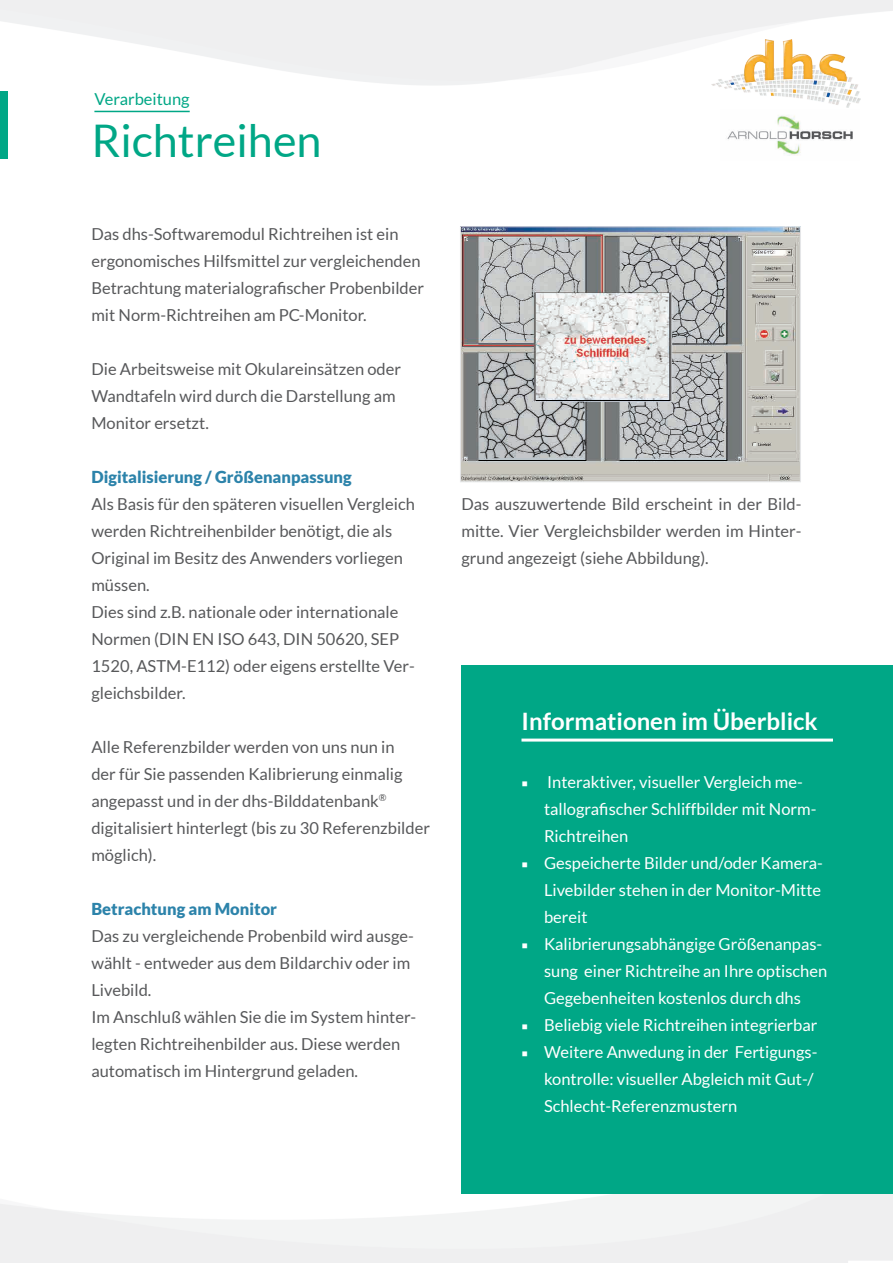
<style>
.page{position:relative;width:893px;height:1263px;background:#fff}
.page>*{position:absolute;margin:0;border:0;box-sizing:border-box;transform-origin:0 0}
.t1{font:45px "Lato";color:#00a786}
.t2{font:700 24px "Lato";color:#fff}
.t3{font:16.5px/27px "Lato";color:#57585a}
.t4{font:16.5px/27px "Lato";color:#fff}
.t5{font:900 16.5px "Lato";color:#2c83aa}
.t6{font:16.5px "Lato";color:#00a786}
.s1{font-family:"Minion Pro"}
</style>
<div class="page">
<img style="left:711px;top:39px;width:150px;height:69px">
<img style="left:725px;top:114px;width:128px;height:42px">
<hr style="left:94px;top:111px;width:96px;height:1px;background:#00a786">
<div style="left:0;top:91px;width:8px;height:68px;background:#00a786"></div>
<div style="left:461px;top:665px;width:432px;height:529px;background:#00a786"></div>
<hr style="left:521px;top:738px;width:312px;height:3px;background:#fff">
<img style="left:462px;top:228px;width:337px;height:252px">
<div style="left:460px;top:226px;width:341px;height:256px;border:1px solid #e6e7e9"></div>
<p class="t6" style="left:94px;top:90px;width:97px">Verarbeitung</p>
<h1 class="t1" style="left:91px;top:116px;width:232px">Richtreihen</h1>
<p class="t3" style="left:91px;top:220px;width:334px">Das dhs-Softwaremodul Richtreihen ist ein ergonomisches Hilfsmittel zur vergleichenden Betrachtung materialografischer Probenbilder mit Norm-Richtreihen am PC-Monitor.</p>
<p class="t3" style="left:91px;top:355px;width:311px">Die Arbeitsweise mit Okulareinsätzen oder<br>Wandtafeln wird durch die Darstellung am<br>Monitor ersetzt.</p>
<p class="t5" style="left:91px;top:467px;width:262px">Digitalisierung / Größenanpassung</p>
<p class="t3" style="left:91px;top:490px;width:325px">Als Basis für den späteren visuellen Vergleich werden Richtreihenbilder benötigt, die als Original im Besitz des Anwenders vorliegen müssen.<br>Dies sind z.B. nationale oder internationale Normen (DIN EN ISO 643, DIN 50620, SEP 1520, ASTM-E112) oder eigens erstellte Ver&shy;gleichsbilder.</p>
<p class="t3" style="left:91px;top:733px;width:340px">Alle Referenzbilder werden von uns nun in<br>der für Sie passenden Kalibrierung einmalig angepasst und in der dhs-Bilddatenbank<sup>® </sup>digitalisiert hinterlegt (bis zu 30 Referenzbilder möglich).</p>
<p class="t5" style="left:91px;top:899px;width:187px">Betrachtung am Monitor</p>
<p class="t3" style="left:91px;top:922px;width:326px">Das zu vergleichende Probenbild wird ausge&shy;wählt - entweder aus dem Bildarchiv oder im Livebild.<br>Im Anschluß wählen Sie die im System hinter&shy;legten Richtreihenbilder aus. Diese werden automatisch im Hintergrund geladen.</p>
<p class="t3" style="left:461px;top:490px;width:342px;text-align:justify">Das auszuwertende Bild erscheint in der Bild&shy;mitte. Vier Vergleichsbilder werden im Hinter&shy;grund angezeigt (siehe Abbildung).</p>
<h2 class="t2" style="left:521px;top:707px;width:298px">Informationen im Überblick</h2>
<p class="t4" style="left:544px;top:768px;width:274px;text-indent:-23px"><span class="s1">■</span> Interaktiver, visueller Vergleich me&shy;tallografischer Schliffbilder mit Norm-<br>Richtreihen</p>
<p class="t4" style="left:544px;top:849px;width:280px;text-align:justify;text-indent:-23px"><span class="s1">■</span> Gespeicherte Bilder und/oder Kamera-Livebilder stehen in der Monitor-Mitte bereit</p>
<p class="t4" style="left:544px;top:930px;width:285px;text-indent:-23px"><span class="s1">■</span> Kalibrierungsabhängige Größenanpas&shy;sung einer Richtreihe an Ihre optischen<br>Gegebenheiten kostenlos durch dhs</p>
<p class="t4" style="left:521px;top:1011px;width:297px"><span class="s1">■</span> Beliebig viele Richtreihen integrierbar</p>
<p class="t4" style="left:544px;top:1038px;width:275px;text-indent:-23px"><span class="s1">■</span> Weitere Anwedung in der Fertigungs&shy;kontrolle: visueller Abgleich mit Gut-/<br>Schlecht-Referenzmustern</p>
</div>
